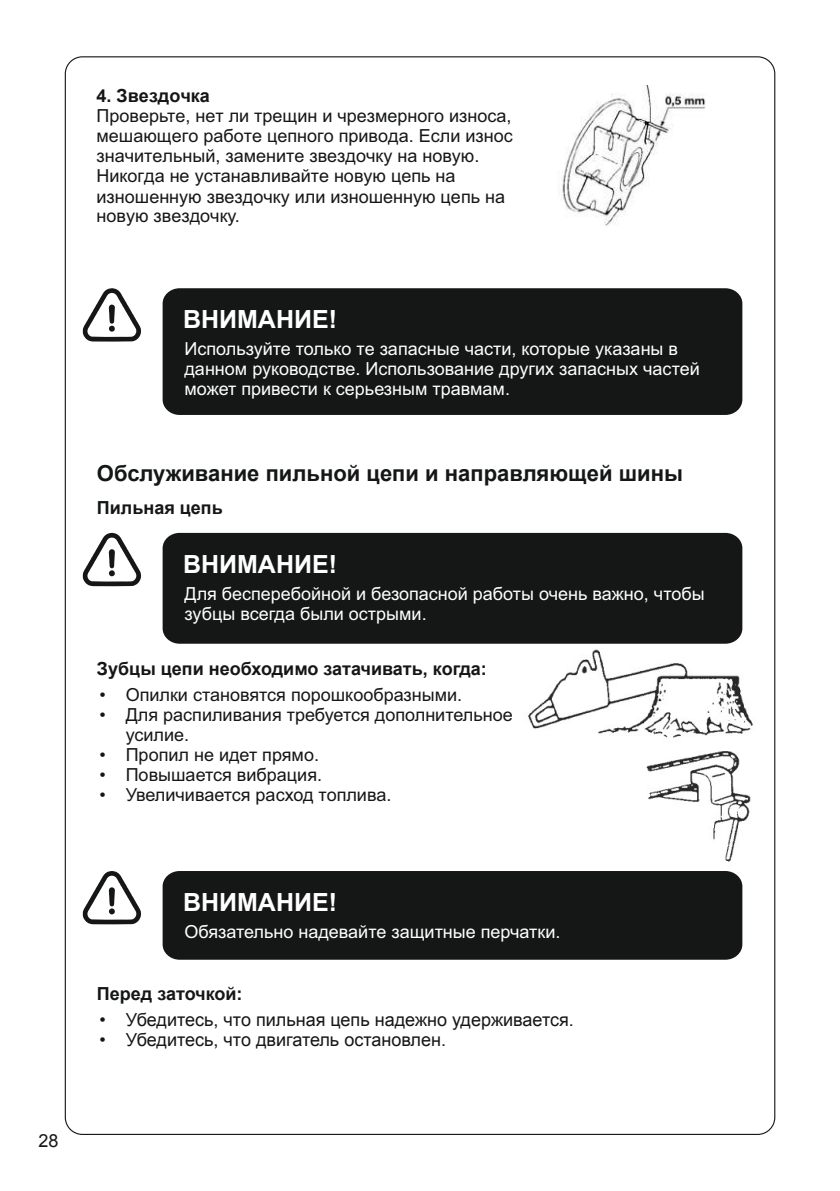
<style>
.page{position:relative;width:840px;height:1191px;background:#fff}
.page>*{position:absolute;margin:0;border:0;box-sizing:border-box;transform-origin:0 0}
.t1{font:700 25px "Arial";color:#fff}
.t2{font:700 22px "Arial";color:#151616}
.t3{font:18px/20px "Arial";color:#151616}
.t4{font:18px/20.2px "Arial";color:#fff}
.t5{font:18px "Arial";color:#151616}
.t6{font:700 18px "Arial";color:#151616}
.t7{font:16px "Arial";color:rgb(0 0 0/0)}
</style>
<div class="page">
<img style="left:646px;top:751px;width:105px;height:111px">
<img style="left:518px;top:630px;width:235px;height:108px">
<div style="left:162px;top:288px;width:580px;height:127px;background:#151616;border-radius:16px"></div>
<svg style="left:83px;top:288px;width:58px;height:54px"></svg>
<div style="left:162px;top:533px;width:580px;height:110px;background:#151616;border-radius:16px"></div>
<svg style="left:83px;top:533px;width:58px;height:53px"></svg>
<div style="left:162px;top:871px;width:580px;height:88px;background:#151616;border-radius:16px"></div>
<svg style="left:83px;top:871px;width:58px;height:53px"></svg>
<img style="left:559px;top:86px;width:146px;height:140px">
<p class="t5" style="left:38px;top:1128px;width:22px">28</p>
<p class="t6" style="left:96px;top:83px;width:115px">4. Звездочка</p>
<p class="t3" style="left:96px;top:107px;width:417px">Проверьте, нет ли трещин и чрезмерного износа, мешающего работе цепного привода. Если износ значительный, замените звездочку на новую.<br>Никогда не устанавливайте новую цепь на изношенную звездочку или изношенную цепь на новую звездочку.</p>
<h1 class="t1" style="left:183px;top:303px;width:155px">ВНИМАНИЕ!</h1>
<p class="t4" style="left:184px;top:340px;width:516px">Используйте только те запасные части, которые указаны в данном руководстве. Использование других запасных частей может привести к серьезным травмам.</p>
<p class="t2" style="left:97px;top:458px;width:587px">Обслуживание пильной цепи и направляющей шины</p>
<p class="t6" style="left:97px;top:495px;width:127px">Пильная цепь</p>
<h1 class="t1" style="left:183px;top:548px;width:155px">ВНИМАНИЕ!</h1>
<p class="t4" style="left:184px;top:585px;width:521px">Для бесперебойной и безопасной работы очень важно, чтобы зубцы всегда были острыми.</p>
<p class="t6" style="left:97px;top:656px;width:391px">Зубцы цепи необходимо затачивать, когда:</p>
<p class="t3" style="left:126px;top:686px;width:388px;text-indent:-26px">• Опилки становятся порошкообразными.<br>Для распиливания требуется дополнительное усилие.<br>Пропил не идет прямо.<br>Повышается вибрация.<br>Увеличивается расход топлива.</p>
<p class="t7" style="left:417px;top:585px;width:6px">.</p>
<p class="t3" style="left:99px;top:696px;width:8px;line-height:39.6px">• •</p>
<p class="t3" style="left:99px;top:766px;width:8px">• •</p>
<h1 class="t1" style="left:183px;top:886px;width:155px">ВНИМАНИЕ!</h1>
<p class="t4" style="left:184px;top:923px;width:377px">Обязательно надевайте защитные перчатки.</p>
<p class="t6" style="left:97px;top:981px;width:147px">Перед заточкой:</p>
<p class="t5" style="left:99px;top:1007px;width:475px">• Убедитесь, что пильная цепь надежно удерживается.</p>
<p class="t5" style="left:99px;top:1027px;width:348px">• Убедитесь, что двигатель остановлен.</p>
</div>
